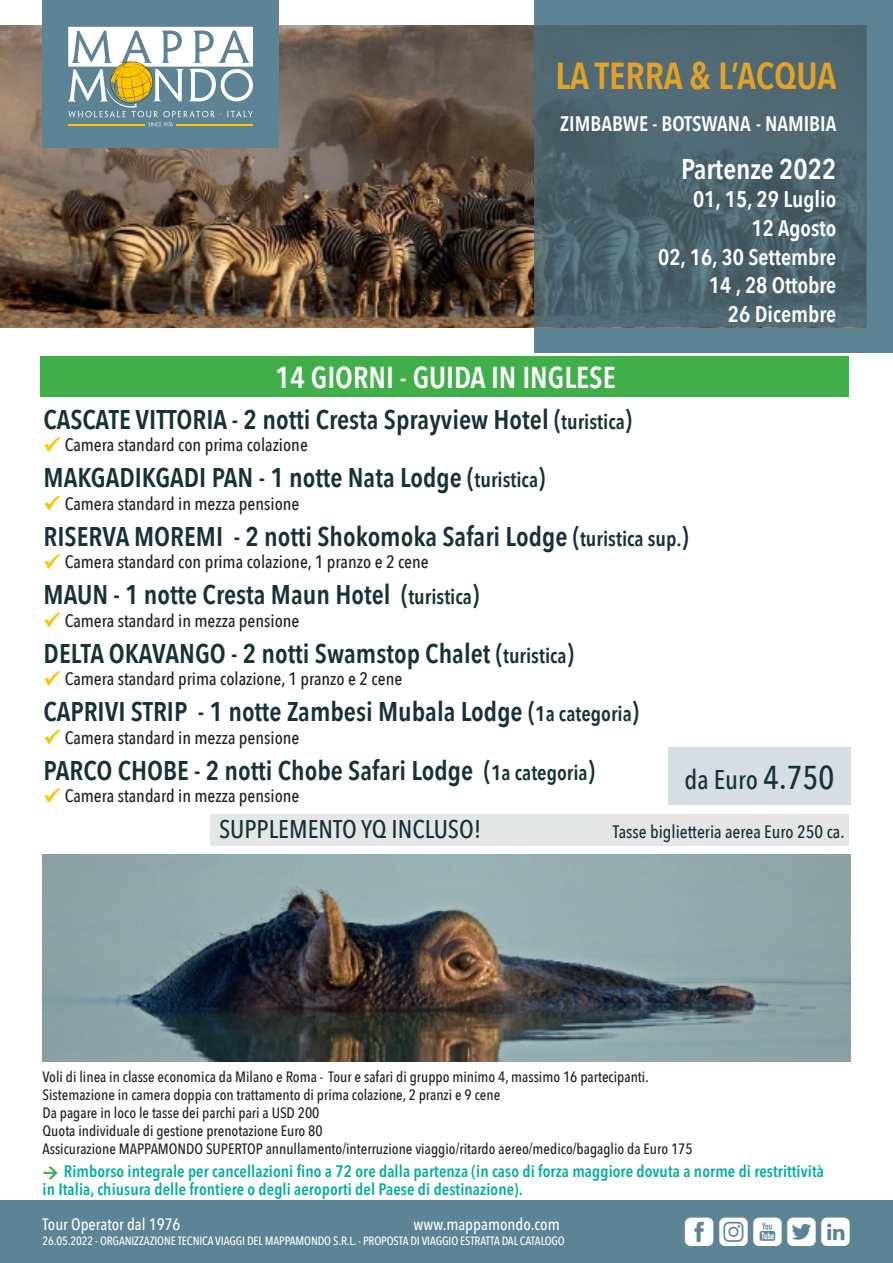
<style>
.page{position:relative;width:893px;height:1263px;background:#fff}
.page>*{position:absolute;margin:0;border:0;box-sizing:border-box;transform-origin:0 0}
.t1{font:600 37.5px "Avenir Next Condensed";color:#e4a225}
.t2{font:36px "Mappamondoutil";letter-spacing:.125em;color:#fff}
.t3{font:600 condensed 30px "Avenir Next LT Pro";color:#fff}
.t4{font:600 28.5px "Avenir Next Condensed";color:#fff}
.t5{font:600 27px "Avenir Next Condensed";color:#173138}
.t6{font:500 27px "Avenir Next Condensed";color:#173138}
.t7{font:500 25.5px "Avenir Next Condensed";color:#173138}
.t8{font:600 22.5px "Avenir Next Condensed";color:#fff}
.t9{font:600 21px "Avenir Next Condensed";color:#fff}
.t10{font:500 18px "Avenir Next Condensed";color:#231f20}
.t11{font:500 18px "Avenir Next Condensed";color:#173138}
.t12{font:600 condensed 16.5px/18px "Avenir Next LT Pro";letter-spacing:.005em;color:#00ae9d}
.t13{font:500 16.5px "Avenir Next Condensed";color:#fff}
.t14{font:500 15px "Avenir Next Condensed";color:#231f20}
.t15{font:500 12px "Avenir Next Condensed";letter-spacing:-.01em;color:#fff}
.s1{font-size:21px}
.s2{font-size:33px}
</style>
<div class="page">
<div style="left:534px;top:0;width:359px;height:353px;background:#5c8495"></div>
<img style="left:0;top:26px;width:534px;height:301px">
<div style="left:0;top:1200px;width:893px;height:63px;background:#5c8495"></div>
<div style="left:43px;top:0;width:236px;height:148px;background:#5c8495"></div>
<svg style="left:68px;top:27px;width:185px;height:99px"></svg>
<svg style="left:534px;top:26px;width:333px;height:301px;fill:#4e6871"></svg>
<div style="left:668px;top:747px;width:183px;height:58px;background:#d6dee3"></div>
<img style="left:42px;top:855px;width:808px;height:206px">
<div style="left:210px;top:814px;width:639px;height:32px;background:#e5e6e6"></div>
<div style="left:41px;top:356px;width:808px;height:40px;background:#40ae49"></div>
<svg style="left:44px;top:437px;width:16px;height:15px"></svg>
<svg style="left:44px;top:495px;width:16px;height:16px"></svg>
<svg style="left:44px;top:554px;width:16px;height:15px"></svg>
<svg style="left:44px;top:612px;width:16px;height:16px"></svg>
<svg style="left:44px;top:671px;width:16px;height:15px"></svg>
<svg style="left:44px;top:729px;width:16px;height:16px"></svg>
<svg style="left:44px;top:788px;width:16px;height:15px"></svg>
<svg style="left:43px;top:1166px;width:15px;height:14px"></svg>
<p class="t1" style="left:555px;top:43px;width:282px">LA TERRA &amp; L’ACQUA</p>
<p class="t9" style="left:560px;top:105px;width:278px">ZIMBABWE - BOTSWANA - NAMIBIA</p>
<p class="t4" style="left:681px;top:144px;width:157px">Partenze 2022</p>
<p class="t8" style="left:693px;top:180px;width:145px">01, 15, 29 Luglio</p>
<p class="t8" style="left:751px;top:209px;width:86px">12 Agosto</p>
<p class="t8" style="left:658px;top:237px;width:180px">02, 16, 30 Settembre</p>
<p class="t8" style="left:709px;top:266px;width:129px">14 , 28 Ottobre</p>
<p class="t8" style="left:728px;top:294px;width:110px">26 Dicembre</p>
<p class="t3" style="left:275px;top:360px;width:342px">14 GIORNI - GUIDA IN INGLESE</p>
<p class="t5" style="left:44px;top:396px;width:590px">CASCATE VITTORIA - 2 notti Cresta Sprayview Hotel (<span class="s1">turistica</span>)</p>
<p class="t10" style="left:65px;top:434px;width:244px">Camera standard con prima colazione</p>
<p class="t5" style="left:44px;top:455px;width:503px">MAKGADIKGADI PAN - 1 notte Nata Lodge (<span class="s1">turistica</span>)</p>
<p class="t10" style="left:65px;top:493px;width:236px">Camera standard in mezza pensione</p>
<p class="t5" style="left:44px;top:513px;width:647px">RISERVA MOREMI - 2 notti Shokomoka Safari Lodge (<span class="s1">turistica sup.</span>)</p>
<p class="t10" style="left:65px;top:551px;width:365px">Camera standard con prima colazione, 1 pranzo e 2 cene</p>
<p class="t5" style="left:44px;top:572px;width:437px">MAUN - 1 notte Cresta Maun Hotel (<span class="s1">turistica</span>)</p>
<p class="t10" style="left:65px;top:610px;width:236px">Camera standard in mezza pensione</p>
<p class="t5" style="left:44px;top:630px;width:532px">DELTA OKAVANGO - 2 notti Swamstop Chalet (<span class="s1">turistica</span>)</p>
<p class="t10" style="left:65px;top:668px;width:339px">Camera standard prima colazione, 1 pranzo e 2 cene</p>
<p class="t5" style="left:44px;top:689px;width:597px">CAPRIVI STRIP - 1 notte Zambesi Mubala Lodge (<span class="s1">1a categoria</span>)</p>
<p class="t10" style="left:65px;top:727px;width:236px">Camera standard in mezza pensione</p>
<p class="t5" style="left:44px;top:747px;width:553px">PARCO CHOBE - 2 notti Chobe Safari Lodge (<span class="s1">1a categoria</span>)</p>
<p class="t10" style="left:65px;top:785px;width:236px">Camera standard in mezza pensione</p>
<p class="t6" style="left:684px;top:763px;width:151px">da Euro <span class="s2">4.750</span></p>
<p class="t7" style="left:219px;top:814px;width:264px">SUPPLEMENTO YQ INCLUSO!</p>
<p class="t11" style="left:613px;top:821px;width:233px">Tasse biglietteria aerea Euro 250 ca.</p>
<p class="t14" style="left:43px;top:1068px;width:608px">Voli di linea in classe economica da Milano e Roma - Tour e safari di gruppo minimo 4, massimo 16 partecipanti.</p>
<p class="t14" style="left:43px;top:1086px;width:459px">Sistemazione in camera doppia con trattamento di prima colazione, 2 pranzi e 9 cene</p>
<p class="t14" style="left:43px;top:1104px;width:278px">Da pagare in loco le tasse dei parchi pari a USD 200</p>
<p class="t14" style="left:43px;top:1122px;width:282px">Quota individuale di gestione prenotazione Euro 80</p>
<p class="t14" style="left:43px;top:1140px;width:652px">Assicurazione MAPPAMONDO SUPERTOP annullamento/interruzione viaggio/ritardo aereo/medico/bagaglio da Euro 175</p>
<p class="t12" style="left:43px;top:1161px;width:783px;text-indent:21px">Rimborso integrale per cancellazioni fino a 72 ore dalla partenza (in caso di forza maggiore dovuta a norme di restrittività in Italia, chiusura delle frontiere o degli aeroporti del Paese di destinazione).</p>
<p class="t13" style="left:43px;top:1214px;width:140px">Tour Operator dal 1976</p>
<p class="t13" style="left:414px;top:1214px;width:148px">www.mappamondo.com</p>
<p class="t15" style="left:43px;top:1233px;width:524px">26.05.2022 - ORGANIZZAZIONE TECNICA VIAGGI DEL MAPPAMONDO S.R.L. - PROPOSTA DI VIAGGIO ESTRATTA DAL CATALOGO</p>
<p class="t2" style="left:685px;top:1212px;width:167px">fiytl</p>
</div>
